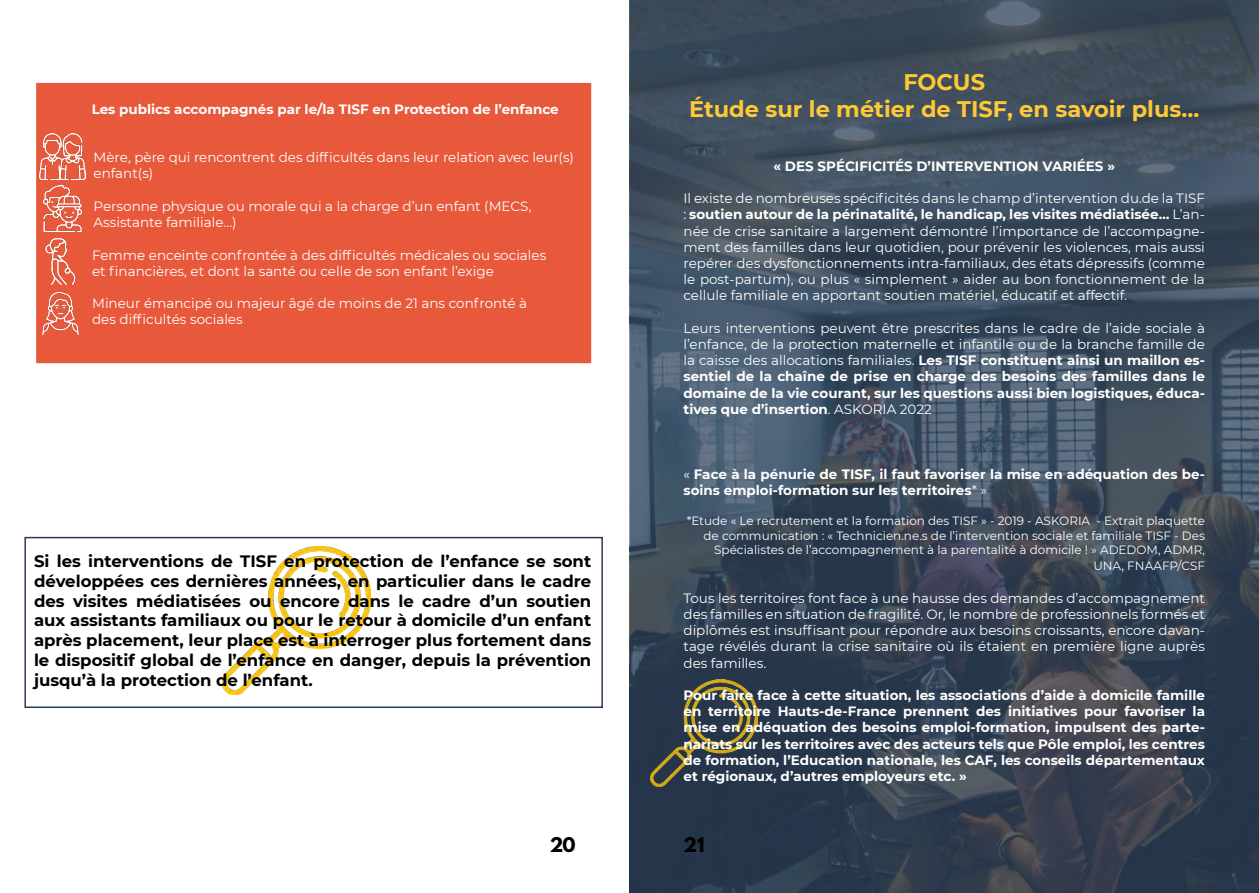
<style>
.page{position:relative;width:1259px;height:893px;background:#fff}
.page>*{position:absolute;margin:0;border:0;box-sizing:border-box;transform-origin:0 0}
.t1{font:700 22.5px/27px "Montserrat";color:#ffc836;text-align:center}
.t2{font:700 18px "League Spartan";color:#000}
.t3{font:700 16.5px/19.8px "Montserrat";color:#000;text-align:justify}
.t4{font:13.5px/16.2px "Montserrat";color:#fff}
.t5{font:700 13.5px/16.2px "Montserrat";color:#fff}
.t6{font:12px/14.4px "Montserrat";color:#fff;text-align:right}
.s1{font-weight:700}
.s2{font-weight:400}
</style>
<div class="page">
<img style="left:222px;top:547px;width:148px;height:147px">
<div style="left:37px;top:84px;width:553px;height:278px;background:#e8593c"></div>
<div style="left:36px;top:83px;width:555px;height:280px;border:2px solid #e8593c"></div>
<img style="left:39px;top:134px;width:46px;height:46px">
<img style="left:38px;top:238px;width:38px;height:46px">
<img style="left:42px;top:186px;width:41px;height:46px">
<img style="left:38px;top:290px;width:41px;height:46px">
<svg style="left:629px;top:0;width:630px;height:893px;background:#3a4859"></svg>
<img style="left:651px;top:679px;width:107px;height:108px">
<div style="left:24px;top:537px;width:579px;height:171px;border:2px solid #283b56"></div>
<p class="t5" style="left:92px;top:100px;width:469px">Les publics accompagnés par le/la TISF en Protection de l’enfance</p>
<p class="t4" style="left:94px;top:149px;width:482px">Mère, père qui rencontrent des difficultés dans leur relation avec leur(s) enfant(s)</p>
<p class="t4" style="left:94px;top:198px;width:439px">Personne physique ou morale qui a la charge d’un enfant (MECS,<br>Assistante familiale…)</p>
<p class="t4" style="left:92px;top:246px;width:456px">Femme enceinte confrontée à des difficultés médicales ou sociales et financières, et dont la santé ou celle de son enfant l’exige</p>
<p class="t4" style="left:92px;top:295px;width:436px">Mineur émancipé ou majeur âgé de moins de 21 ans confronté à des difficultés sociales</p>
<p class="t3" style="left:34px;top:550px;width:559px">Si les interventions de TISF en protection de l’enfance se sont développées ces dernières années, en particulier dans le cadre des visites médiatisées ou encore dans le cadre d’un soutien aux assistants familiaux ou pour le retour à domicile d’un enfant après placement, leur place est à interroger plus fortement dans le dispositif global de l’enfance en danger, depuis la prévention jusqu’à la protection de l’enfant.</p>
<h1 class="t1" style="left:689px;top:67px;width:512px">FOCUS<br>Étude sur le métier de TISF, en savoir plus…</h1>
<p class="t5" style="left:773px;top:157px;width:343px">« DES SPÉCIFICITÉS D’INTERVENTION VARIÉES »</p>
<p class="t4" style="left:683px;top:190px;width:523px;text-align:justify">Il existe de nombreuses spécificités dans le champ d’intervention du.de la TISF : <span class="s1">soutien autour de la périnatalité, le handicap, les visites médiatisée…</span> L’an&shy;née de crise sanitaire a largement démontré l’importance de l’accompagne&shy;ment des familles dans leur quotidien, pour prévenir les violences, mais aussi repérer des dysfonctionnements intra-familiaux, des états dépressifs (comme le post-partum), ou plus « simplement » aider au bon fonctionnement de la cellule familiale en apportant soutien matériel, éducatif et affectif.</p>
<p class="t4" style="left:683px;top:319px;width:523px;text-align:justify">Leurs interventions peuvent être prescrites dans le cadre de l’aide sociale à l’enfance, de la protection maternelle et infantile ou de la branche famille de la caisse des allocations familiales. <span class="s1">Les TISF constituent ainsi un maillon es&shy;sentiel de la chaîne de prise en charge des besoins des familles dans le domaine de la vie courant, sur les questions aussi bien logistiques, éduca&shy;tives que d’insertion</span>. ASKORIA 2022</p>
<p class="t5" style="left:683px;top:465px;width:523px"><span class="s2">«</span> Face à la pénurie de TISF, il faut favoriser la mise en adéquation des be&shy;soins emploi-formation sur les territoires<span class="s2">* »</span></p>
<p class="t6" style="left:686px;top:514px;width:520px">*Etude « Le recrutement et la formation des TISF » - 2019 - ASKORIA - Extrait plaquette de communication : « Technicien.ne.s de l’intervention sociale et familiale TISF - Des<br>Spécialistes de l’accompagnement à la parentalité à domicile ! » ADEDOM, ADMR,</p>
<p class="t6" style="left:1093px;top:559px;width:113px">UNA, FNAAFP/CSF</p>
<p class="t4" style="left:683px;top:589px;width:523px;text-align:justify">Tous les territoires font face à une hausse des demandes d’accompagnement des familles en situation de fragilité. Or, le nombre de professionnels formés et diplômés est insuffisant pour répondre aux besoins croissants, encore davan&shy;tage révélés durant la crise sanitaire où ils étaient en première ligne auprès des familles.</p>
<p class="t5" style="left:683px;top:686px;width:523px;text-align:justify">Pour faire face à cette situation, les associations d’aide à domicile famille en territoire Hauts-de-France prennent des initiatives pour favoriser la mise en adéquation des besoins emploi-formation, impulsent des parte&shy;nariats sur les territoires avec des acteurs tels que Pôle emploi, les centres de formation, l’Education nationale, les CAF, les conseils départementaux et régionaux, d’autres employeurs etc. »</p>
<h2 class="t2" style="left:550px;top:831px;width:27px">20</h2>
<h2 class="t2" style="left:683px;top:831px;width:22px">21</h2>
</div>
